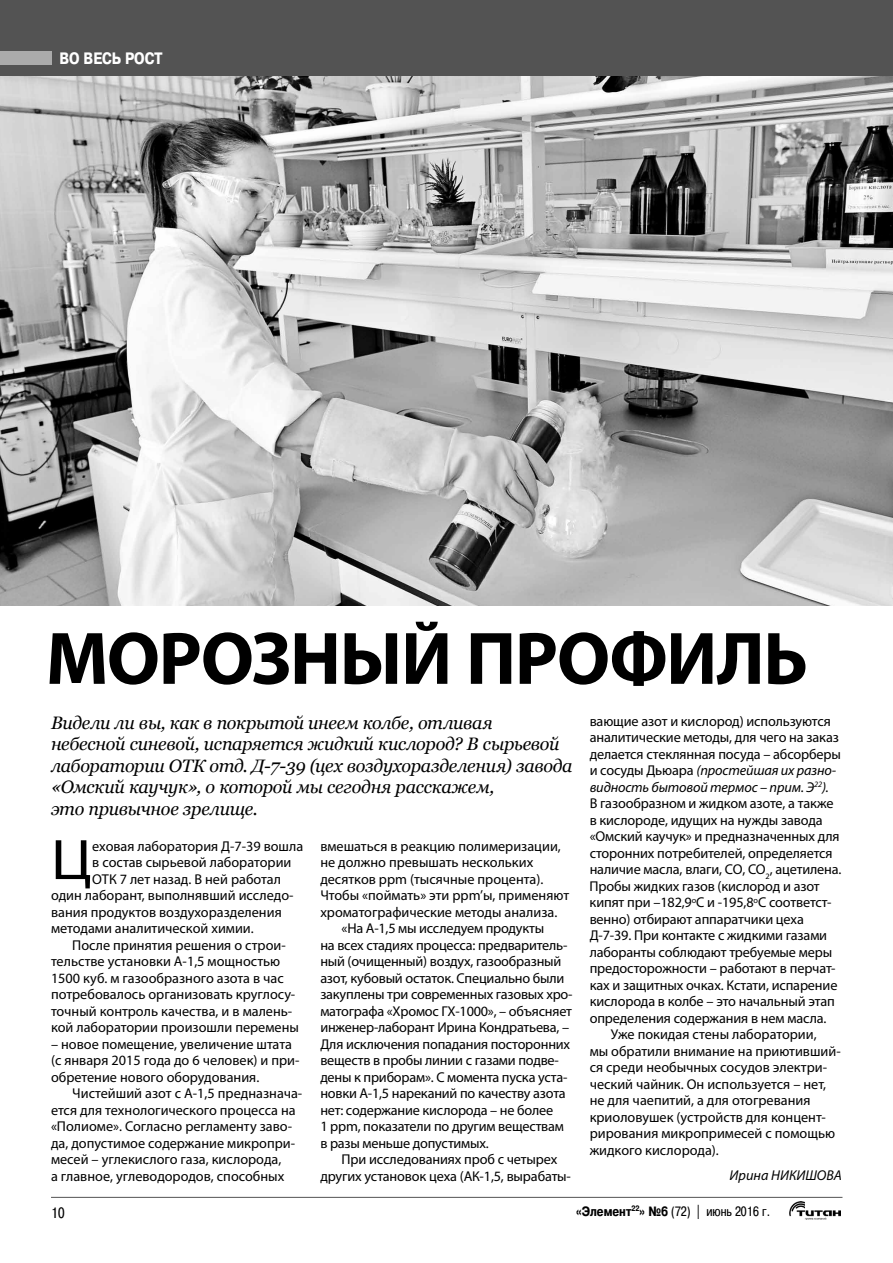
<style>
.page{position:relative;width:893px;height:1263px;background:#fff}
.page>*{position:absolute;margin:0;border:0;box-sizing:border-box;transform-origin:0 0}
.t1{font:700 75px "Myriad Pro";letter-spacing:-.015em;color:#000}
.t2{font:57.45px "Myriad Pro";color:#000;scale:1.1 1}
.t3{font:italic 18px/21.6px "Georgia";letter-spacing:-.015em;color:#000}
.t4{font:700 16.5px "Pragmatica Condensed Cyr";color:#fff}
.t5{font:15px "Pragmatica Condensed Cyr";color:#000}
.t6{font:14.25px/16.5px "Myriad Pro";letter-spacing:-.005em;color:#000}
.t7{font:italic 14.25px "Myriad Pro";letter-spacing:-.01em;color:#000}
.t8{font:13.5px "Pragmatica Condensed Cyr";color:#000}
.s1{font-style:normal}
.s2{font-weight:700}
</style>
<div class="page">
<div style="left:0;top:0;width:893px;height:77px;background:#535353"></div>
<div style="left:0;top:51px;width:51px;height:13px;background:#ababab"></div>
<hr style="left:51px;top:1197px;width:791px;height:1px;background:#535353">
<img style="left:790px;top:1201px;width:51px;height:18px">
<img style="left:0;top:77px;width:893px;height:529px">
<p class="t4" style="left:60px;top:49px;width:103px">во весьрост</p>
<h1 class="t1" style="left:46px;top:610px;width:764px">Морозный профиль</h1>
<p class="t3" style="left:51px;top:712px;width:523px">Видели ли вы, как в покрытой инеем колбе, отливая<br>небесной синевой, испаряется жидкий кислород? В сырьевой лаборатории ОТК отд. Д-7-39 (цех воздухоразделения) завода «Омский каучук», о которой мы сегодня расскажем,<br>это привычное зрелище.</p>
<p class="t6" style="left:320px;top:837px;width:242px">вмешаться в реакцию полимеризации,</p>
<p class="t6" style="left:320px;top:854px;width:214px">не должно превышать нескольких</p>
<p class="t6" style="left:320px;top:870px;width:225px">десятков ppm (тысячные процента).</p>
<p class="t6" style="left:320px;top:887px;width:250px">Чтобы «поймать» эти ppm’ы, применяют</p>
<p class="t6" style="left:320px;top:903px;width:238px">хроматографические методы анализа.</p>
<p class="t6" style="left:342px;top:920px;width:204px">«На А-1,5 мы исследуем продукты</p>
<p class="t6" style="left:320px;top:936px;width:249px">на всех стадиях процесса: предваритель-</p>
<p class="t6" style="left:320px;top:953px;width:243px">ный (очищенный) воздух, газообразный</p>
<p class="t6" style="left:320px;top:969px;width:246px">азот, кубовый остаток. Специально были</p>
<p class="t6" style="left:320px;top:986px;width:254px">закуплены три современных газовых хро-</p>
<p class="t6" style="left:320px;top:1002px;width:253px">матографа «Хромос ГХ-1000», – объясняет</p>
<p class="t6" style="left:320px;top:1019px;width:250px">инженер-лаборант Ирина Кондратьева, –</p>
<p class="t6" style="left:320px;top:1035px;width:251px">Для исключения попадания посторонних</p>
<p class="t6" style="left:320px;top:1052px;width:240px">веществ в пробы линии с газами подве-</p>
<p class="t6" style="left:320px;top:1068px;width:249px">дены к приборам». С момента пуска уста-</p>
<p class="t6" style="left:320px;top:1085px;width:247px">новки А-1,5 нареканий по качеству азота</p>
<p class="t6" style="left:320px;top:1101px;width:234px">нет: содержание кислорода – не более</p>
<p class="t6" style="left:320px;top:1118px;width:245px">1 ppm, показатели по другим веществам</p>
<p class="t6" style="left:320px;top:1134px;width:170px">в разы меньше допустимых.</p>
<p class="t6" style="left:342px;top:1151px;width:217px">При исследованиях проб с четырех</p>
<p class="t6" style="left:320px;top:1167px;width:252px">других установок цеха (АК-1,5, вырабаты-</p>
<p class="t6" style="left:590px;top:712px;width:243px">вающие азот и кислород) используются</p>
<p class="t6" style="left:590px;top:729px;width:251px">аналитические методы, для чего на заказ</p>
<p class="t6" style="left:590px;top:745px;width:253px">делается стеклянная посуда – абсорберы</p>
<p class="t7" style="left:590px;top:762px;width:248px"><span class="s1">и сосуды Дьюара</span> (простейшая их разно-</p>
<p class="t7" style="left:590px;top:778px;width:241px">видность бытовой термос – прим. Э<sup>22</sup>).</p>
<p class="t6" style="left:590px;top:795px;width:245px">В газообразном и жидком азоте, а также</p>
<p class="t6" style="left:590px;top:811px;width:234px">в кислороде, идущих на нужды завода</p>
<p class="t6" style="left:590px;top:828px;width:251px">«Омский каучук» и предназначенных для</p>
<p class="t6" style="left:590px;top:844px;width:245px">сторонних потребителей, определяется</p>
<p class="t6" style="left:590px;top:861px;width:253px">наличие масла, влаги, СО, СО<sub>2</sub>, ацетилена.</p>
<p class="t6" style="left:590px;top:877px;width:232px">Пробы жидких газов (кислород и азот</p>
<p class="t6" style="left:590px;top:894px;width:243px">кипят при –182,9<sup>о</sup>С и -195,8<sup>о</sup>С соответст-</p>
<p class="t6" style="left:590px;top:910px;width:216px">венно) отбирают аппаратчики цеха</p>
<p class="t6" style="left:590px;top:927px;width:239px">Д-7-39. При контакте с жидкими газами</p>
<p class="t6" style="left:590px;top:943px;width:244px">лаборанты соблюдают требуемые меры</p>
<p class="t6" style="left:590px;top:960px;width:247px">предосторожности – работают в перчат-</p>
<p class="t6" style="left:590px;top:976px;width:249px">ках и защитных очках. Кстати, испарение</p>
<p class="t6" style="left:590px;top:993px;width:247px">кислорода в колбе – это начальный этап</p>
<p class="t6" style="left:590px;top:1009px;width:238px">определения содержания в нем масла.</p>
<p class="t6" style="left:611px;top:1026px;width:207px">Уже покидая стены лаборатории,</p>
<p class="t6" style="left:590px;top:1042px;width:253px">мы обратили внимание на приютивший-</p>
<p class="t6" style="left:590px;top:1059px;width:239px">ся среди необычных сосудов электри-</p>
<p class="t6" style="left:590px;top:1075px;width:238px">ческий чайник. Он используется – нет,</p>
<p class="t6" style="left:590px;top:1092px;width:222px">не для чаепитий, а для отогревания</p>
<p class="t6" style="left:590px;top:1108px;width:238px">криоловушек (устройств для концент-</p>
<p class="t6" style="left:590px;top:1125px;width:247px">рирования микропримесей с помощью</p>
<p class="t6" style="left:590px;top:1141px;width:131px">жидкого кислорода).</p>
<p class="t7" style="left:729px;top:1166px;width:114px">Ирина НИКИШОВА</p>
<h2 class="t2" style="left:51px;top:824px;width:39px">Ц</h2>
<p class="t6" style="left:92px;top:837px;width:213px">еховая лаборатория Д-7-39 вошла</p>
<p class="t6" style="left:92px;top:854px;width:201px">в состав сырьевой лаборатории</p>
<p class="t6" style="left:92px;top:870px;width:190px">ОТК 7 лет назад. В ней работал</p>
<p class="t6" style="left:51px;top:887px;width:244px">один лаборант, выполнявший исследо-</p>
<p class="t6" style="left:51px;top:903px;width:232px">вания продуктов воздухоразделения</p>
<p class="t6" style="left:51px;top:920px;width:204px">методами аналитической химии.</p>
<p class="t6" style="left:72px;top:936px;width:215px">После принятия решения о строи-</p>
<p class="t6" style="left:51px;top:953px;width:231px">тельстве установки А-1,5 мощностью</p>
<p class="t6" style="left:51px;top:969px;width:234px">1500 куб. м газообразного азота в час</p>
<p class="t6" style="left:51px;top:986px;width:246px">потребовалось организовать круглосу-</p>
<p class="t6" style="left:51px;top:1002px;width:243px">точный контроль качества, и в малень-</p>
<p class="t6" style="left:51px;top:1019px;width:249px">кой лаборатории произошли перемены</p>
<p class="t6" style="left:51px;top:1035px;width:250px">– новое помещение, увеличение штата (с января 2015 года до 6 человек) и при&shy;обретение нового оборудования.</p>
<p class="t6" style="left:51px;top:1085px;width:253px;text-indent:21px">Чистейший азот с А-1,5 предназнача&shy;ется для технологического процесса на «Полиоме». Согласно регламенту заво&shy;да, допустимое содержание микропри&shy;месей – углекислого газа, кислорода,<br>а главное, углеводородов, способных</p>
<p class="t5" style="left:51px;top:1204px;width:15px">10</p>
<p class="t8" style="left:576px;top:1203px;width:195px"><span class="s2">«Элемент</span><sup>22</sup><span class="s2">» №6</span> (72) | июнь 2016 г.</p>
</div>
